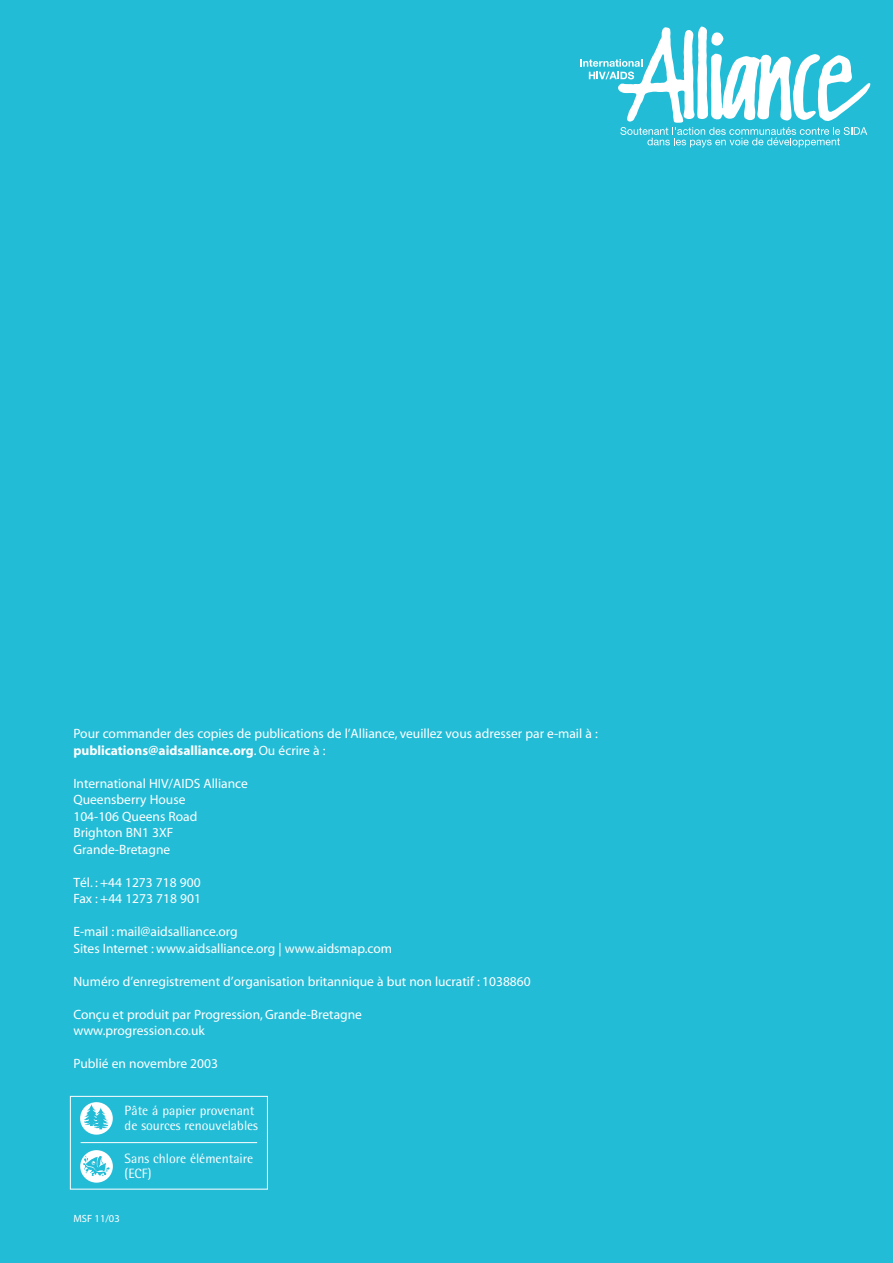
<style>
.page{position:relative;width:893px;height:1263px;background:#fff}
.page>*{position:absolute;margin:0;border:0;box-sizing:border-box;transform-origin:0 0}
.t1{font:13.5px/16.5px "Myriad";color:#fff}
.t2{font:13.5px/15px "Agfa Rotis Semisans";color:#fff}
.t3{font:10.5px "Myriad";color:#fff}
.s1{font-weight:700}
</style>
<div class="page">
<div style="left:0;top:0;width:892px;height:1263px;background:#23bcd7"></div>
<svg style="left:580px;top:27px;width:291px;height:120px"></svg>
<div style="left:70px;top:1096px;width:198px;height:94px;border:1px solid #fff"></div>
<svg style="left:80px;top:1102px;width:33px;height:81px"></svg>
<hr style="left:81px;top:1142px;width:176px;height:1px;background:#fff">
<p class="t1" style="left:73px;top:727px;width:526px">Pour commander des copies de publications de l’Alliance, veuillez vous adresser par e-mail à : <span class="s1">publications@aidsalliance.org</span>. Ou écrire à :</p>
<p class="t1" style="left:73px;top:776px;width:176px">International HIV/AIDS Alliance<br>Queensberry House<br>104-106 Queens Road<br>Brighton BN1 3XF<br>Grande-Bretagne</p>
<p class="t1" style="left:73px;top:875px;width:129px">Tél. : +44 1273 718 900<br>Fax : +44 1273 718 901</p>
<p class="t1" style="left:73px;top:925px;width:320px">E-mail : mail@aidsalliance.org<br>Sites Internet : www.aidsalliance.org | www.aidsmap.com</p>
<p class="t1" style="left:73px;top:974px;width:459px">Numéro d’enregistrement d’organisation britannique à but non lucratif : 1038860</p>
<p class="t1" style="left:73px;top:1007px;width:290px">Conçu et produit par Progression, Grande-Bretagne www.progression.co.uk</p>
<p class="t1" style="left:73px;top:1057px;width:146px">Publié en novembre 2003</p>
<p class="t2" style="left:125px;top:1105px;width:135px">Pâte á papier provenant de sources renouvelables</p>
<p class="t2" style="left:125px;top:1153px;width:130px">Sans chlore élémentaire (ECF)</p>
<p class="t3" style="left:73px;top:1215px;width:48px">MSF 11/03</p>
</div>
